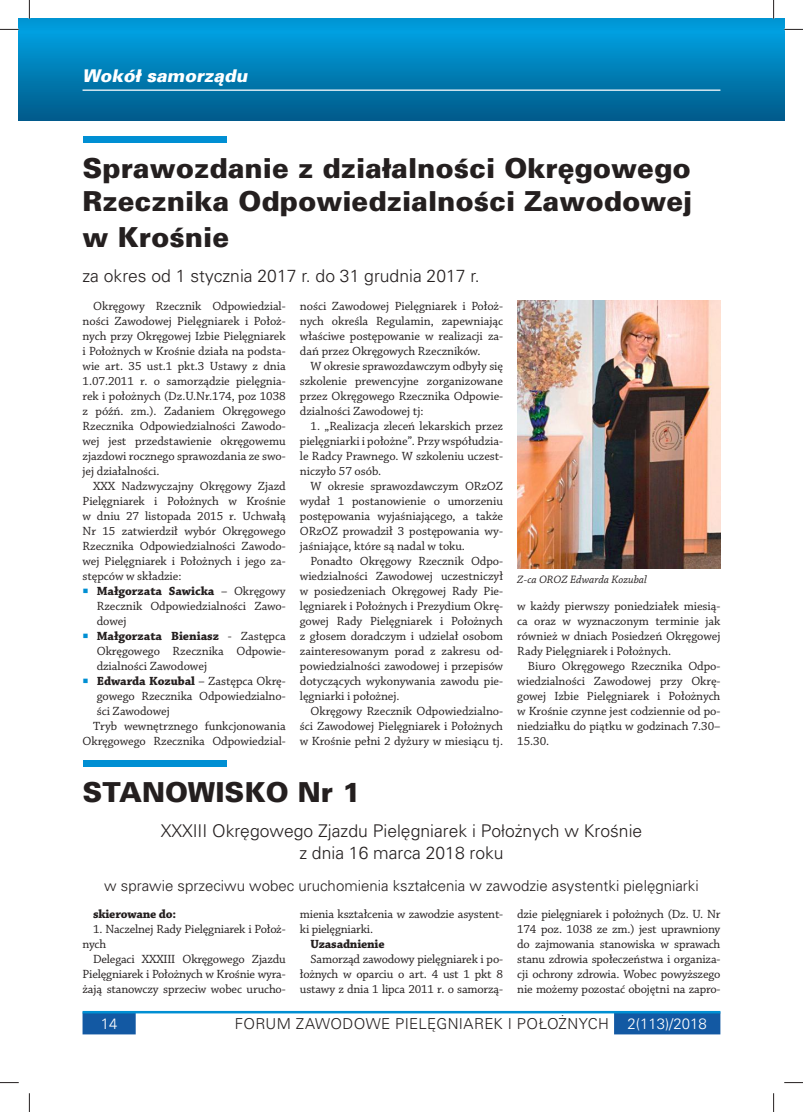
<style>
.page{position:relative;width:803px;height:1112px;background:#fff}
.page>*{position:absolute;margin:0;border:0;box-sizing:border-box;transform-origin:0 0}
.t1{font:27.5px/33px "USA Black";color:#241f1f}
.t2{font:17.5px/21px "USA Light";color:#241f1f;text-align:center}
.t3{font:italic 17.5px "USA Black";color:#fff}
.t4{font:15px "USA Light";letter-spacing:.015em;color:#241f1f}
.t5{font:15px "USA Light";color:#fff}
.t6{font:12.5px/15px "Chaparral Pro";letter-spacing:-.005em;color:#241f1f;text-align:justify}
.t7{font:700 12.5px "Chaparral Pro";letter-spacing:-.005em;color:#241f1f}
.t8{font:italic 11.25px "Chaparral Pro";letter-spacing:.005em;color:#241f1f}
.s1{font-weight:400}
.s2{color:#fff}
</style>
<div class="page">
<div style="left:19px;top:19px;width:754px;height:101px;background:linear-gradient(to bottom,#00a5e6,#005b8b)"></div>
<svg style="left:83px;top:1013px;width:637px;height:21px"></svg>
<hr style="left:83px;top:1010px;width:637px;height:3px;background:#008fd3">
<svg style="left:773px;top:19px;width:11px;height:101px"></svg>
<img style="left:517px;top:300px;width:203px;height:268px">
<hr style="left:83px;top:89px;width:637px;height:2px;background:#fff">
<div style="left:83px;top:136px;width:143px;height:7px;background:#008fd3"></div>
<div style="left:83px;top:760px;width:143px;height:7px;background:#008fd3"></div>
<svg style="left:0;top:29px;width:19px;height:1px"></svg>
<svg style="left:784px;top:29px;width:19px;height:1px"></svg>
<svg style="left:0;top:1082px;width:19px;height:1px"></svg>
<svg style="left:784px;top:1082px;width:19px;height:1px"></svg>
<svg style="left:29px;top:0;width:1px;height:19px"></svg>
<svg style="left:29px;top:1093px;width:1px;height:18px"></svg>
<svg style="left:773px;top:0;width:1px;height:19px"></svg>
<svg style="left:773px;top:1093px;width:1px;height:18px"></svg>
<h2 class="t3" style="left:83px;top:66px;width:167px">Wokół samorządu</h2>
<h1 class="t1" style="left:83px;top:151px;width:611px">Sprawozdanie z działalności Okręgowego<br>Rzecznika Odpowiedzialności Zawodowej</h1>
<h1 class="t1" style="left:83px;top:220px;width:148px">w Krośnie</h1>
<h2 class="t2" style="left:83px;top:265px;width:399px">za okres od 1 stycznia 2017 r. do 31 grudnia 2017 r.</h2>
<p class="t6" style="left:83px;top:298px;width:205px;text-indent:11px">Okręgowy Rzecznik Odpowiedzial&shy;ności Zawodowej Pielęgniarek i Położ&shy;nych przy Okręgowej Izbie Pielęgniarek i Położnych w Krośnie działa na podsta&shy;wie art. 35 ust.1 pkt.3 Ustawy z dnia 1.07.2011 r. o samorządzie pielęgnia&shy;rek i położnych (Dz.U.Nr.174, poz 1038 z późń. zm.). Zadaniem Okręgowego Rzecznika Odpowiedzialności Zawodo&shy;wej jest przedstawienie okręgowemu zjazdowi rocznego sprawozdania ze swo&shy;jej działalności.</p>
<p class="t6" style="left:83px;top:478px;width:205px;text-indent:11px">XXX Nadzwyczajny Okręgowy Zjazd Pielęgniarek i Położnych w Krośnie w dniu 27 listopada 2015 r. Uchwałą Nr 15 zatwierdził wybór Okręgowego Rzecznika Odpowiedzialności Zawodo&shy;wej Pielęgniarek i Położnych i jego za&shy;stępców w składzie:</p>
<p class="t7" style="left:97px;top:583px;width:190px">Małgorzata Sawicka <span class="s1">– Okręgowy</span></p>
<p class="t6" style="left:97px;top:598px;width:190px">Rzecznik Odpowiedzialności Zawo-</p>
<p class="t6" style="left:97px;top:613px;width:31px">dowej</p>
<p class="t7" style="left:97px;top:628px;width:190px">Małgorzata Bieniasz <span class="s1">- Zastępca</span></p>
<p class="t6" style="left:97px;top:643px;width:190px">Okręgowego Rzecznika Odpowie-</p>
<p class="t6" style="left:97px;top:658px;width:112px">dzialności Zawodowej</p>
<p class="t7" style="left:97px;top:673px;width:190px">Edwarda Kozubal <span class="s1">– Zastępca Okrę-</span></p>
<p class="t6" style="left:97px;top:688px;width:190px">gowego Rzecznika Odpowiedzialno-</p>
<p class="t6" style="left:97px;top:703px;width:75px">ści Zawodowej</p>
<p class="t6" style="left:93px;top:718px;width:194px">Tryb wewnętrznego funkcjonowania</p>
<p class="t6" style="left:83px;top:733px;width:205px">Okręgowego Rzecznika Odpowiedzial-</p>
<p class="t6" style="left:300px;top:298px;width:205px">ności Zawodowej Pielęgniarek i Położ&shy;nych określa Regulamin, zapewniając właściwe postępowanie w realizacji za&shy;dań przez Okręgowych Rzeczników.</p>
<p class="t6" style="left:300px;top:358px;width:205px;text-indent:11px">W okresie sprawozdawczym odbyły się szkolenie prewencyjne zorganizowane przez Okręgowego Rzecznika Odpowie&shy;dzialności Zawodowej tj:</p>
<p class="t6" style="left:300px;top:418px;width:205px;text-indent:11px">1. „Realizacja zleceń lekarskich przez pielęgniarki i położne”. Przy współudzia&shy;le Radcy Prawnego. W szkoleniu uczest&shy;niczyło 57 osób.</p>
<p class="t6" style="left:300px;top:478px;width:205px;text-indent:11px">W okresie sprawozdawczym ORzOZ wydał 1 postanowienie o umorzeniu postępowania wyjaśniającego, a także ORzOZ prowadził 3 postępowania wy&shy;jaśniające, które są nadal w toku.</p>
<p class="t6" style="left:300px;top:553px;width:205px;text-indent:11px">Ponadto Okręgowy Rzecznik Odpo&shy;wiedzialności Zawodowej uczestniczył w posiedzeniach Okręgowej Rady Pie&shy;lęgniarek i Położnych i Prezydium Okrę&shy;gowej Rady Pielęgniarek i Położnych z głosem doradczym i udzielał osobom zainteresowanym porad z zakresu od&shy;powiedzialności zawodowej i przepisów dotyczących wykonywania zawodu pie&shy;lęgniarki i położnej.</p>
<p class="t6" style="left:300px;top:703px;width:205px;text-indent:11px">Okręgowy Rzecznik Odpowiedzialno&shy;ści Zawodowej Pielęgniarek i Położnych w Krośnie pełni 2 dyżury w miesiącu tj.</p>
<p class="t8" style="left:517px;top:573px;width:131px">Z-ca OROZ Edwarda Kozubal</p>
<p class="t6" style="left:517px;top:598px;width:205px">w każdy pierwszy poniedziałek miesią&shy;ca oraz w wyznaczonym terminie jak również w dniach Posiedzeń Okręgowej Rady Pielęgniarek i Położnych.</p>
<p class="t6" style="left:517px;top:658px;width:205px;text-indent:11px">Biuro Okręgowego Rzecznika Odpo&shy;wiedzialności Zawodowej przy Okrę&shy;gowej Izbie Pielęgniarek i Położnych w Krośnie czynne jest codziennie od po&shy;niedziałku do piątku w godzinach 7.30– 15.30.</p>
<h1 class="t1" style="left:83px;top:775px;width:279px">STANOWISKO Nr 1</h1>
<h2 class="t2" style="left:161px;top:820px;width:483px">XXXIII Okręgowego Zjazdu Pielęgniarek i Położnych w Krośnie z dnia 16 marca 2018 roku</h2>
<p class="t4" style="left:104px;top:876px;width:596px">w sprawie sprzeciwu wobec uruchomienia kształcenia w zawodzie asystentki pielęgniarki</p>
<p class="t6" style="left:517px;top:906px;width:205px">dzie pielęgniarek i położnych (Dz. U. Nr 174 poz. 1038 ze zm.) jest uprawniony do zajmowania stanowiska w sprawach stanu zdrowia społeczeństwa i organiza&shy;cji ochrony zdrowia. Wobec powyższego nie możemy pozostać obojętni na zapro-</p>
<p class="t6" style="left:300px;top:906px;width:205px">mienia kształcenia w zawodzie asystent&shy;ki pielęgniarki.</p>
<p class="t7" style="left:310px;top:936px;width:76px">Uzasadnienie</p>
<p class="t6" style="left:300px;top:951px;width:205px;text-indent:11px">Samorząd zawodowy pielęgniarek i po&shy;łożnych w oparciu o art. 4 ust 1 pkt 8 ustawy z dnia 1 lipca 2011 r. o samorzą-</p>
<p class="t7" style="left:93px;top:906px;width:84px">skierowane do:</p>
<p class="t6" style="left:83px;top:921px;width:205px;text-indent:11px">1. Naczelnej Rady Pielęgniarek i Położ&shy;nych</p>
<p class="t6" style="left:83px;top:951px;width:205px;text-indent:11px">Delegaci XXXIII Okręgowego Zjazdu Pielęgniarek i Położnych w Krośnie wyra&shy;żają stanowczy sprzeciw wobec urucho-</p>
<p class="t5" style="left:101px;top:1015px;width:18px">14</p>
<p class="t4" style="left:235px;top:1015px;width:474px">Forum zawodowe pielęgniarek i położnych <span class="s2">2(113)/2018</span></p>
</div>
